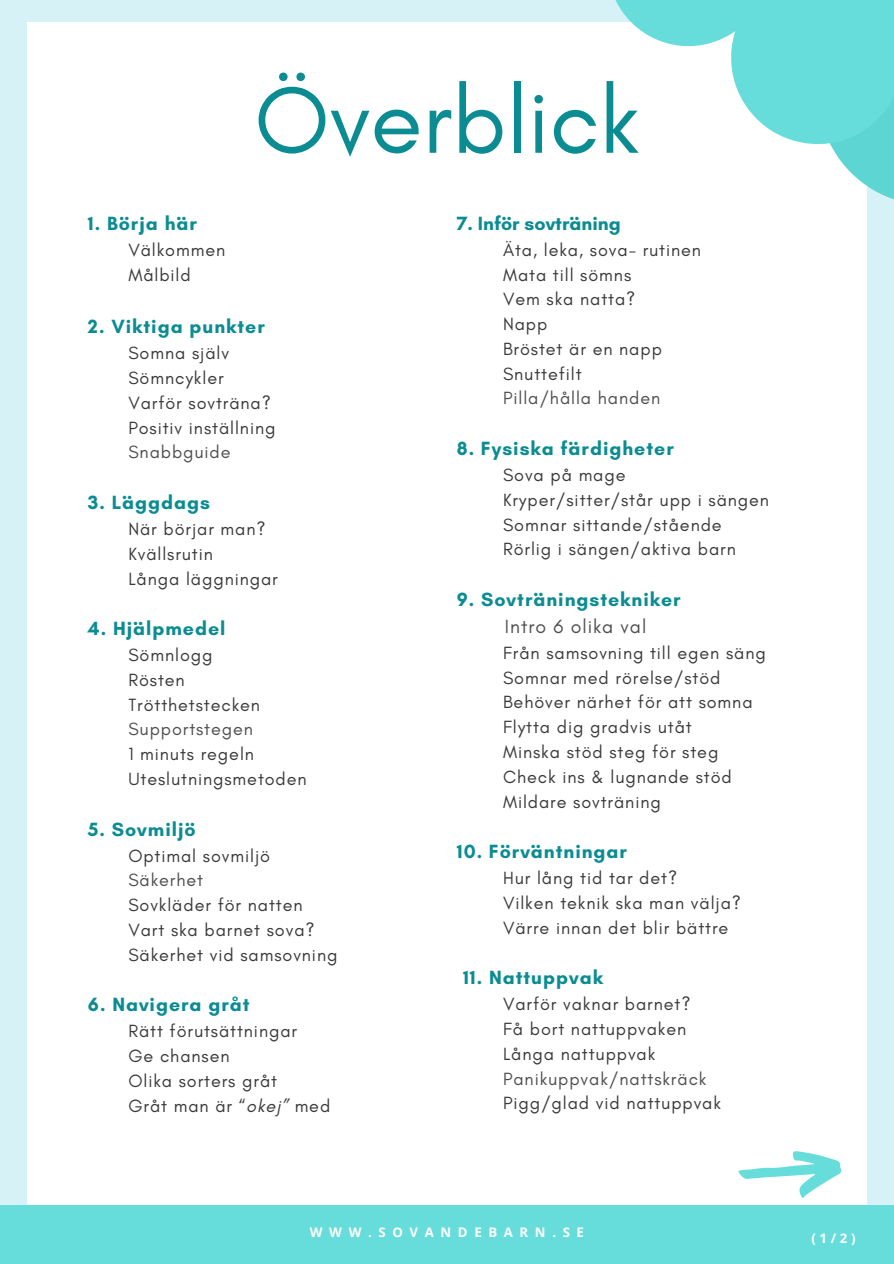
<style>
.page{position:relative;width:894px;height:1264px;background:#fff}
.page>*{position:absolute;margin:0;border:0;box-sizing:border-box;transform-origin:0 0}
.t1{font:95.55px "Glacial Indifference";color:#0a8c92}
.t2{font:700 19.5px/27px "Glacial Indifference";letter-spacing:.05em;color:#0a8c92}
.t3{font:700 19.5px "Glacial Indifference";color:#0a8c92}
.t4{font:18px/24.8px "Glacial Indifference";letter-spacing:.05em;color:#3a3a3a}
.t5{font:700 13.2px "Open Sans";letter-spacing:.5em;color:#fff}
.s1{color:#4f4f4f}
.s2{font-style:italic}
.s3{font-weight:400;color:#4f4f4f}
</style>
<div class="page">
<div style="left:0;top:0;width:893px;height:1263px;background:#d6f2f6"></div>
<div style="left:27px;top:23px;width:839px;height:1240px;background:#fff"></div>
<div style="left:0;top:1204px;width:893px;height:59px;background:#66dddb"></div>
<svg style="left:589px;top:0;width:236px;height:144px"></svg>
<svg style="left:825px;top:0;width:68px;height:223px"></svg>
<svg style="left:738px;top:1151px;width:103px;height:46px"></svg>
<h2 class="t1" style="left:254px;top:62px;width:387px">Överblick</h2>
<p class="t2" style="left:88px;top:209px;width:110px">1. Börja här</p>
<p class="t4" style="left:128px;top:237px;width:98px">Välkommen<br>Målbild</p>
<h1 class="t2" style="left:88px;top:313px;width:178px">2. Viktiga punkter</h1>
<h1 class="t4" style="left:128px;top:341px;width:149px">Somna själv<br>Sömncykler<br>Varför sovträna?<br>Positiv inställning<br><span class="s1">Snabbguide</span></h1>
<h2 class="t2" style="left:88px;top:489px;width:123px">3. Läggdags</h2>
<h2 class="t4" style="left:128px;top:516px;width:151px">När börjar man?<br>Kvällsrutin<br>Långa läggningar</h2>
<h2 class="t2" style="left:88px;top:615px;width:139px">4. Hjälpmedel</h2>
<h2 class="t4" style="left:128px;top:642px;width:180px">Sömnlogg<br>Rösten<br>Trötthetstecken<br><span class="s1">Supportstegen<br></span>1 minuts regeln<br>Uteslutningsmetoden</h2>
<h2 class="t2" style="left:88px;top:815px;width:109px">5. Sovmiljö</h2>
<h2 class="t4" style="left:128px;top:842px;width:210px">Optimal sovmiljö<br><span class="s1">Säkerhet<br></span>Sovkläder för natten<br>Vart ska barnet sova?<br>Säkerhet vid samsovning</h2>
<h2 class="t2" style="left:88px;top:990px;width:163px">6. Navigera gråt</h2>
<h2 class="t4" style="left:128px;top:1018px;width:203px">Rätt förutsättningar<br>Ge chansen<br>Olika sorters gråt<br>Gråt man är “<span class="s2">okej”</span> med</h2>
<p class="t3" style="left:456px;top:211px;width:165px">7. Inför sovträning</p>
<p class="t4" style="left:503px;top:237px;width:199px">Äta, leka, sova- rutinen<br>Mata till sömns<br>Vem ska natta?<br>Napp<br>Bröstet är en napp<br>Snuttefilt<br><span class="s1">Pilla/hålla handen</span></p>
<p class="t2" style="left:456px;top:435px;width:218px">8. Fysiska färdigheter</p>
<p class="t4" style="left:503px;top:462px;width:267px">Sova på mage<br>Kryper/sitter/står upp i sängen<br>Somnar sittande/stående<br>Rörlig i sängen/aktiva barn</p>
<h2 class="t2" style="left:504px;top:585px;width:177px;text-indent:-48px">9. Sovträningstekniker<br><span class="s3">Intro 6 olika val</span></h2>
<h2 class="t4" style="left:503px;top:640px;width:264px">Från samsovning till egen säng<br>Somnar med rörelse/stöd<br>Behöver närhet för att somna<br>Flytta dig gradvis utåt<br>Minska stöd steg för steg<br>Check ins &amp; lugnande stöd<br>Mildare sovträning</h2>
<h2 class="t2" style="left:456px;top:837px;width:172px">10. Förväntningar</h2>
<h2 class="t4" style="left:503px;top:865px;width:239px">Hur lång tid tar det?<br>Vilken teknik ska man välja?<br>Värre innan det blir bättre</h2>
<h2 class="t2" style="left:463px;top:963px;width:141px">11. Nattuppvak</h2>
<h2 class="t4" style="left:503px;top:991px;width:219px">Varför vaknar barnet?<br>Få bort nattuppvaken<br>Långa nattuppvak<br><span class="s1">Panikuppvak/nattskräck<br></span>Pigg/glad vid nattuppvak</h2>
<h2 class="t5" style="left:310px;top:1214px;width:275px">WWW.SOVANDEBARN.SE</h2>
<h2 class="t5" style="left:310px;top:1222px;width:275px">WWW.SOVANDEBARN.SE</h2>
<h2 class="t5" style="left:811px;top:1228px;width:46px">(1/2)</h2>
</div>
